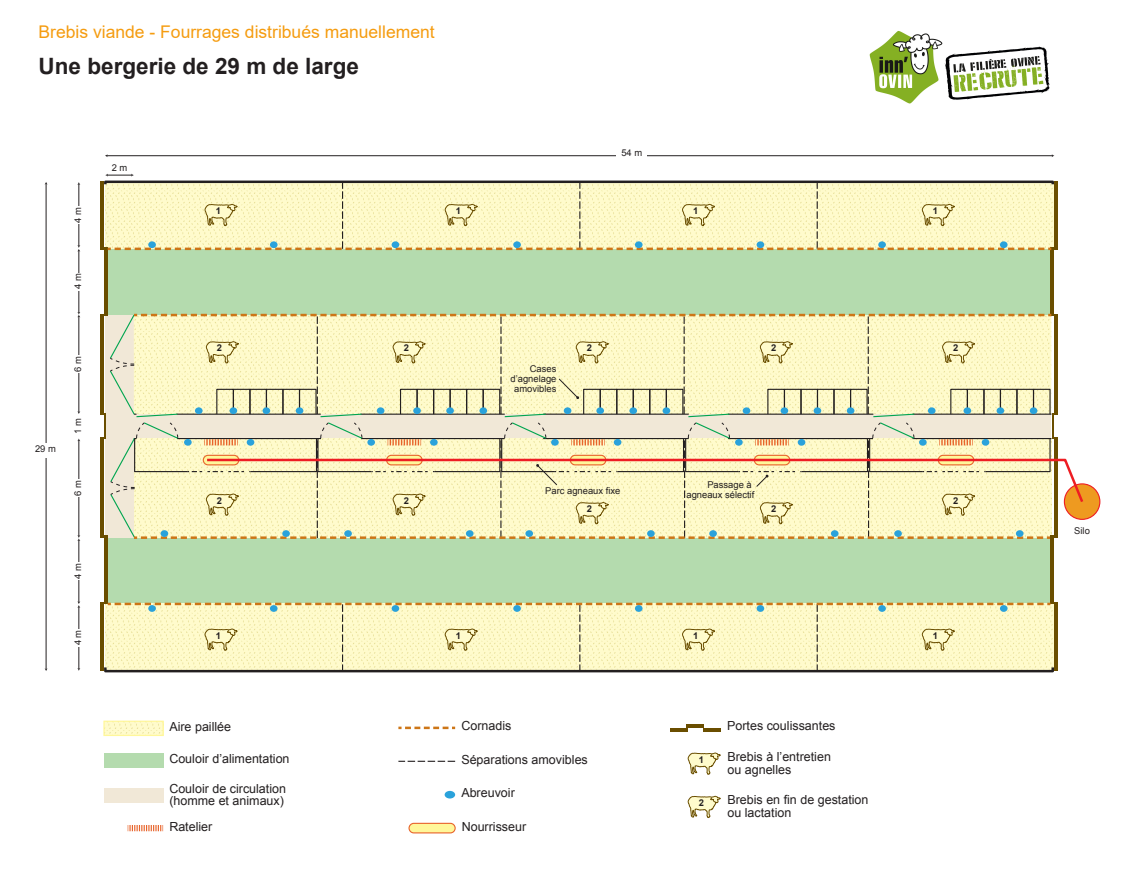
<style>
.page{position:relative;width:1127px;height:874px;background:#fff}
.page>*{position:absolute;margin:0;border:0;box-sizing:border-box;transform-origin:0 0}
.t1{font:700 22.5px "Arial";color:#231f20}
.t2{font:17.5px "Arial";color:#f59c10}
.t3{font:12.5px/12.5px "Arial";color:#231f20}
.t4{font:9.38px/10px "Arial";color:#231f20;text-align:right}
.t5{font:700 9.38px "Arial";color:#231f20}
.s1{font-style:inherit}
</style>
<div class="page">
<div style="left:105px;top:538px;width:946px;height:65px;background:#b4dbae"></div>
<div style="left:105px;top:248px;width:946px;height:67px;background:#b4dbae"></div>
<div style="left:104px;top:666px;width:949px;height:6px;border:2px solid #231f20"></div>
<div style="left:104px;top:180px;width:949px;height:5px;border:2px solid #231f20"></div>
<hr style="left:104px;top:248px;width:4px;height:68px;background:#6a4e00">
<hr style="left:104px;top:535px;width:4px;height:68px;background:#6a4e00">
<hr style="left:100px;top:181px;width:4px;height:68px;background:#6a4e00">
<hr style="left:100px;top:602px;width:4px;height:68px;background:#6a4e00">
<hr style="left:100px;top:314px;width:4px;height:101px;background:#6a4e00">
<hr style="left:100px;top:437px;width:4px;height:100px;background:#6a4e00">
<hr style="left:104px;top:414px;width:2px;height:25px;background:#6a4e00">
<hr style="left:1050px;top:248px;width:3px;height:68px;background:#6a4e00">
<hr style="left:1050px;top:535px;width:3px;height:68px;background:#6a4e00">
<hr style="left:1054px;top:181px;width:3px;height:68px;background:#6a4e00">
<hr style="left:1054px;top:602px;width:3px;height:68px;background:#6a4e00">
<hr style="left:1054px;top:314px;width:3px;height:101px;background:#6a4e00">
<hr style="left:1054px;top:437px;width:3px;height:100px;background:#6a4e00">
<svg style="left:108px;top:183px;width:943px;height:67px"></svg>
<svg style="left:108px;top:602px;width:942px;height:68px"></svg>
<svg style="left:109px;top:313px;width:944px;height:226px"></svg>
<div style="left:104px;top:753px;width:59px;height:14px;background:#b4dbae"></div>
<svg style="left:398px;top:726px;width:57px;height:3px"></svg>
<hr style="left:686px;top:724px;width:18px;height:3px;background:#6a4e00">
<svg style="left:670px;top:727px;width:17px;height:4px"></svg>
<svg style="left:703px;top:727px;width:17px;height:4px"></svg>
<svg style="left:444px;top:790px;width:11px;height:8px"></svg>
<svg style="left:103px;top:720px;width:61px;height:16px"></svg>
<svg style="left:398px;top:760px;width:57px;height:1px"></svg>
<div style="left:104px;top:788px;width:59px;height:14px;background:#f1e8d7"></div>
<div style="left:409px;top:823px;width:46px;height:9px;background:#fff79a;border-radius:5px"></div>
<div style="left:408px;top:822px;width:47px;height:11px;border:1px solid #e8642b;border-radius:5px"></div>
<svg style="left:128px;top:825px;width:35px;height:6px"></svg>
<svg style="left:687px;top:752px;width:34px;height:23px"></svg>
<svg style="left:687px;top:795px;width:34px;height:23px"></svg>
<hr style="left:107px;top:155px;width:945px;height:1px;background:#231f20">
<hr style="left:46px;top:184px;width:1px;height:485px;background:#231f20">
<div style="left:616px;top:145px;width:30px;height:16px;background:#fff"></div>
<div style="left:25px;top:442px;width:42px;height:15px;background:#fff"></div>
<hr style="left:79px;top:184px;width:1px;height:62px;background:#231f20">
<div style="left:71px;top:206px;width:16px;height:18px;background:#fff"></div>
<hr style="left:79px;top:251px;width:1px;height:62px;background:#231f20">
<svg style="left:77px;top:245px;width:3px;height:6px"></svg>
<div style="left:71px;top:273px;width:16px;height:17px;background:#fff"></div>
<hr style="left:79px;top:540px;width:1px;height:62px;background:#231f20">
<div style="left:71px;top:562px;width:16px;height:18px;background:#fff"></div>
<hr style="left:79px;top:607px;width:1px;height:62px;background:#231f20">
<div style="left:71px;top:629px;width:16px;height:17px;background:#fff"></div>
<hr style="left:79px;top:316px;width:1px;height:96px;background:#231f20">
<div style="left:71px;top:355px;width:16px;height:18px;background:#fff"></div>
<hr style="left:79px;top:440px;width:1px;height:96px;background:#231f20">
<svg style="left:77px;top:535px;width:3px;height:6px"></svg>
<div style="left:71px;top:479px;width:16px;height:18px;background:#fff"></div>
<svg style="left:105px;top:174px;width:29px;height:2px"></svg>
<div style="left:1064px;top:484px;width:35px;height:35px;background:#ee9a20;border-radius:50%"></div>
<div style="left:1063px;top:483px;width:37px;height:37px;border:1px solid #ee1d23;border-radius:50%"></div>
<svg style="left:204px;top:457px;width:881px;height:48px"></svg>
<img style="left:869px;top:31px;width:181px;height:73px">
<h2 class="t2" style="left:39px;top:20px;width:397px">Brebis viande - Fourrages distribués <span class="s1">manuellement</span></h2>
<h1 class="t1" style="left:39px;top:50px;width:322px"><span class="s1">Une bergerie</span> de 29 m de large</h1>
<p class="t4" style="left:112px;top:163px;width:17px">2 m</p>
<p class="t4" style="left:621px;top:148px;width:22px">54 m</p>
<p class="t4" style="left:73px;top:223px;width:17px;rotate:-90deg">4 m</p>
<p class="t4" style="left:73px;top:289px;width:17px;rotate:-90deg">4 m</p>
<p class="t4" style="left:35px;top:443px;width:22px">29 m</p>
<p class="t4" style="left:73px;top:372px;width:17px;rotate:-90deg">6 m</p>
<p class="t4" style="left:73px;top:434px;width:17px;rotate:-90deg">1 m</p>
<p class="t4" style="left:73px;top:495px;width:17px;rotate:-90deg">6 m</p>
<p class="t4" style="left:73px;top:578px;width:17px;rotate:-90deg">4 m</p>
<p class="t4" style="left:73px;top:645px;width:17px;rotate:-90deg">4 m</p>
<p class="t5" style="left:216px;top:205px;width:7px">1</p>
<p class="t5" style="left:456px;top:205px;width:7px">1</p>
<p class="t5" style="left:693px;top:205px;width:7px">1</p>
<p class="t5" style="left:932px;top:205px;width:7px">1</p>
<p class="t5" style="left:217px;top:342px;width:7px">2</p>
<p class="t5" style="left:403px;top:342px;width:7px">2</p>
<p class="t5" style="left:587px;top:342px;width:7px">2</p>
<p class="t5" style="left:771px;top:342px;width:7px">2</p>
<p class="t5" style="left:953px;top:342px;width:7px">2</p>
<p class="t5" style="left:217px;top:494px;width:7px">2</p>
<p class="t5" style="left:403px;top:494px;width:7px">2</p>
<p class="t4" style="left:510px;top:363px;width:47px">Cases d’agnelage amovibles</p>
<p class="t4" style="left:545px;top:486px;width:77px">Parc agneaux fixe</p>
<p class="t4" style="left:686px;top:480px;width:69px">Passage à agneaux sélectif</p>
<p class="t5" style="left:587px;top:502px;width:7px">2</p>
<p class="t5" style="left:771px;top:502px;width:7px">2</p>
<p class="t5" style="left:953px;top:494px;width:7px">2</p>
<p class="t5" style="left:216px;top:629px;width:7px">1</p>
<p class="t5" style="left:456px;top:629px;width:7px">1</p>
<p class="t5" style="left:693px;top:629px;width:7px">1</p>
<p class="t5" style="left:932px;top:629px;width:7px">1</p>
<p class="t3" style="left:169px;top:720px;width:63px">Aire paillée</p>
<p class="t3" style="left:169px;top:752px;width:122px">Couloir d’alimentation</p>
<p class="t3" style="left:461px;top:719px;width:52px">Cornadis</p>
<p class="t3" style="left:727px;top:719px;width:110px">Portes coulissantes</p>
<p class="t3" style="left:461px;top:753px;width:128px">Séparations amovibles</p>
<p class="t5" style="left:698px;top:753px;width:7px">1</p>
<p class="t3" style="left:727px;top:750px;width:105px">Brebis à l’entretien ou agnelles</p>
<p class="t3" style="left:169px;top:782px;width:118px">Couloir de circulation (homme et animaux)</p>
<p class="t3" style="left:169px;top:820px;width:45px">Ratelier</p>
<p class="t3" style="left:461px;top:820px;width:66px">Nourrisseur</p>
<p class="t3" style="left:461px;top:786px;width:55px">Abreuvoir</p>
<p class="t5" style="left:698px;top:796px;width:7px">2</p>
<p class="t3" style="left:727px;top:793px;width:143px">Brebis en fin de gestation ou lactation</p>
<p class="t4" style="left:1074px;top:525px;width:17px">Silo</p>
</div>
